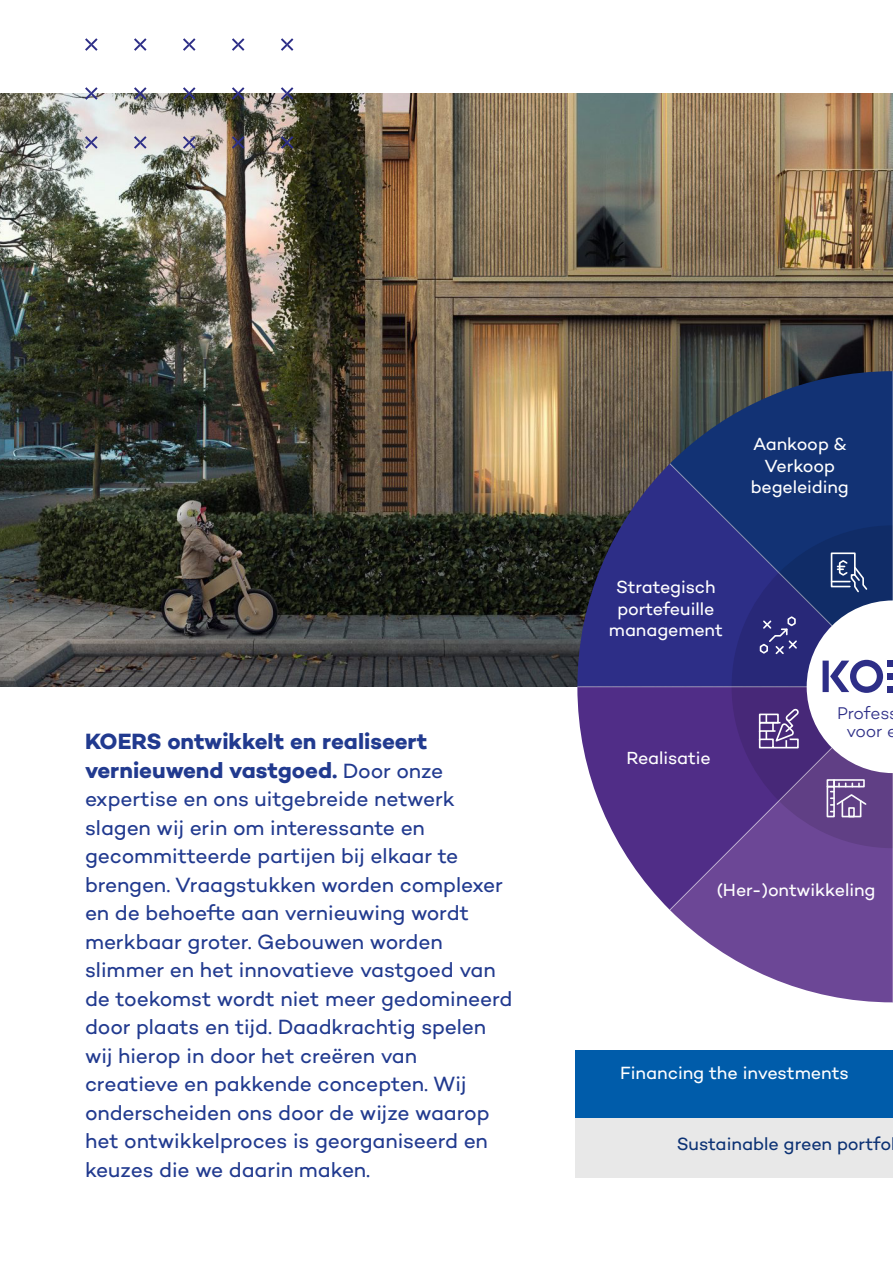
<style>
.page{position:relative;width:893px;height:1263px;background:#fff}
.page>*{position:absolute;margin:0;border:0;box-sizing:border-box;transform-origin:0 0}
.t1{font:700 22.5px/28.5px "Campton";letter-spacing:-.005em;color:#213a8f}
.t2{font:21px/28.5px "Campton";letter-spacing:-.005em;color:#213a8f}
.t3{font:18px "Campton";letter-spacing:-.005em;color:#fff}
.t4{font:18px "Campton";letter-spacing:-.005em;color:#0c3274}
.t5{font:17.85px/21.5px "Campton";letter-spacing:-.005em;color:#fff;text-align:center}
.t6{font:300 17.25px/18.5px "Campton";letter-spacing:-.015em;color:#2d2e87;text-align:center}
.s1{font-weight:400;font-size:21px}
</style>
<div class="page">
<img style="left:0;top:93px;width:893px;height:594px">
<svg style="left:671px;top:911px;width:221px;height:91px;fill:#6c4796"></svg>
<svg style="left:670px;top:371px;width:222px;height:92px;background:#233a65"></svg>
<svg style="left:577px;top:464px;width:92px;height:222px;background:#34336d"></svg>
<svg style="left:577px;top:687px;width:92px;height:222px;fill:#502d87"></svg>
<hr style="left:577px;top:686px;width:316px;height:1px;background:#fff">
<hr style="left:892px;top:371px;width:1px;height:631px;background:#fff">
<svg style="left:669px;top:463px;width:224px;height:448px;background:#3f3586"></svg>
<svg style="left:732px;top:525px;width:161px;height:323px"></svg>
<svg style="left:281px;top:136px;width:12px;height:13px"></svg>
<svg style="left:232px;top:136px;width:12px;height:13px"></svg>
<svg style="left:183px;top:136px;width:12px;height:13px"></svg>
<svg style="left:134px;top:136px;width:13px;height:13px"></svg>
<svg style="left:85px;top:136px;width:13px;height:13px"></svg>
<svg style="left:281px;top:87px;width:12px;height:13px"></svg>
<svg style="left:232px;top:87px;width:12px;height:13px"></svg>
<svg style="left:183px;top:87px;width:12px;height:13px"></svg>
<svg style="left:134px;top:87px;width:13px;height:13px"></svg>
<svg style="left:85px;top:87px;width:13px;height:13px"></svg>
<svg style="left:281px;top:38px;width:12px;height:13px"></svg>
<svg style="left:232px;top:38px;width:12px;height:13px"></svg>
<svg style="left:183px;top:38px;width:12px;height:13px"></svg>
<svg style="left:134px;top:38px;width:13px;height:13px"></svg>
<svg style="left:85px;top:38px;width:13px;height:13px"></svg>
<div style="left:576px;top:1117px;width:317px;height:61px;background:#e8e8e8"></div>
<div style="left:576px;top:1050px;width:317px;height:67px;background:#005caa"></div>
<p class="t1" style="left:85px;top:727px;width:360px">KOERS ontwikkelt en realiseert vernieuwend vastgoed. <span class="s1">Door onze</span></p>
<p class="t2" style="left:85px;top:784px;width:429px">expertise en ons uitgebreide netwerk slagen wij erin om interessante en gecommitteerde partijen bij elkaar te brengen. Vraagstukken worden complexer en de behoefte aan vernieuwing wordt merkbaar groter. Gebouwen worden slimmer en het innovatieve vastgoed van de toekomst wordt niet meer gedomineerd door plaats en tijd. Daadkrachtig spelen wij hierop in door het creëren van creatieve en pakkende concepten. Wij onderscheiden ons door de wijze waarop het ontwikkelproces is georganiseerd en keuzes die we daarin maken.</p>
<p class="t5" style="left:751px;top:433px;width:100px">Aankoop &amp;<br>Verkoop begeleiding</p>
<p class="t5" style="left:609px;top:576px;width:116px">Strategisch portefeuille management</p>
<p class="t5" style="left:627px;top:747px;width:86px">Realisatie</p>
<p class="t6" style="left:837px;top:703px;width:62px">Profes voor e</p>
<p class="t5" style="left:717px;top:878px;width:160px">(Her-)ontwikkeling</p>
<p class="t3" style="left:620px;top:1061px;width:230px">Financing the investments</p>
<p class="t4" style="left:677px;top:1133px;width:216px">Sustainable green portfo</p>
</div>
